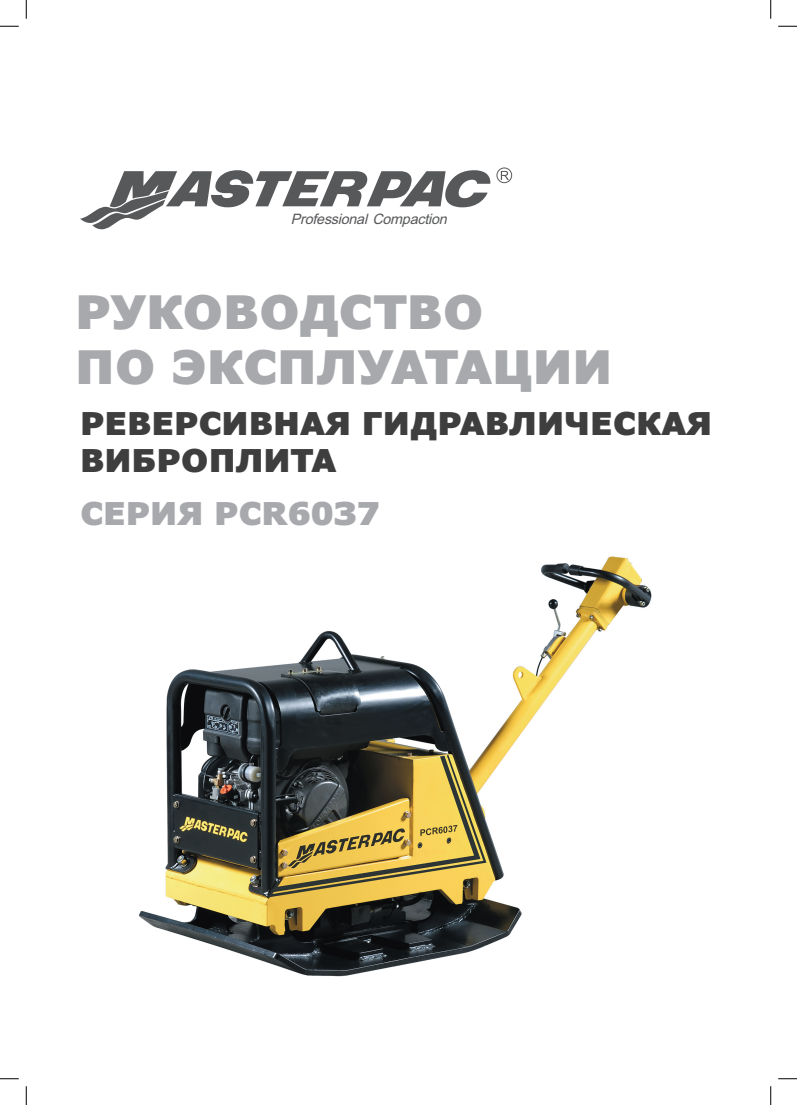
<style>
.page{position:relative;width:797px;height:1105px;background:#fff}
.page>*{position:absolute;margin:0;border:0;box-sizing:border-box;transform-origin:0 0}
.t1{font:900 45.88px/55px "Verdana Pro";color:#a8a9ad}
.t2{font:900 31.25px/37.5px "Verdana Pro";color:#3e3e3f}
.t3{font:900 31.25px "Verdana Pro";color:#a8a9ad}
.t4{font:italic 14.38px "Arial";color:#57585a}
</style>
<div class="page">
<img style="left:139px;top:556px;width:513px;height:421px">
<svg style="left:80px;top:170px;width:410px;height:59px"></svg>
<svg style="left:496px;top:167px;width:16px;height:16px"></svg>
<svg style="left:0;top:25px;width:19px;height:2px"></svg>
<svg style="left:778px;top:25px;width:19px;height:2px"></svg>
<svg style="left:0;top:1078px;width:19px;height:1px"></svg>
<svg style="left:778px;top:1078px;width:19px;height:1px"></svg>
<svg style="left:25px;top:0;width:2px;height:19px"></svg>
<svg style="left:25px;top:1086px;width:2px;height:19px"></svg>
<svg style="left:770px;top:0;width:1px;height:19px"></svg>
<svg style="left:770px;top:1086px;width:1px;height:19px"></svg>
<p class="t4" style="left:291px;top:209px;width:162px">Professional Compaction</p>
<h1 class="t1" style="left:75px;top:285px;width:539px">РУКОВОДСТВО<br>ПО ЭКСПЛУАТАЦИИ</h1>
<p class="t2" style="left:80px;top:404px;width:634px">РЕВЕРСИВНАЯ ГИДРАВЛИЧЕСКАЯ<br>ВИБРОПЛИТА</p>
<p class="t3" style="left:80px;top:492px;width:301px">СЕРИЯ PCR6037</p>
</div>
